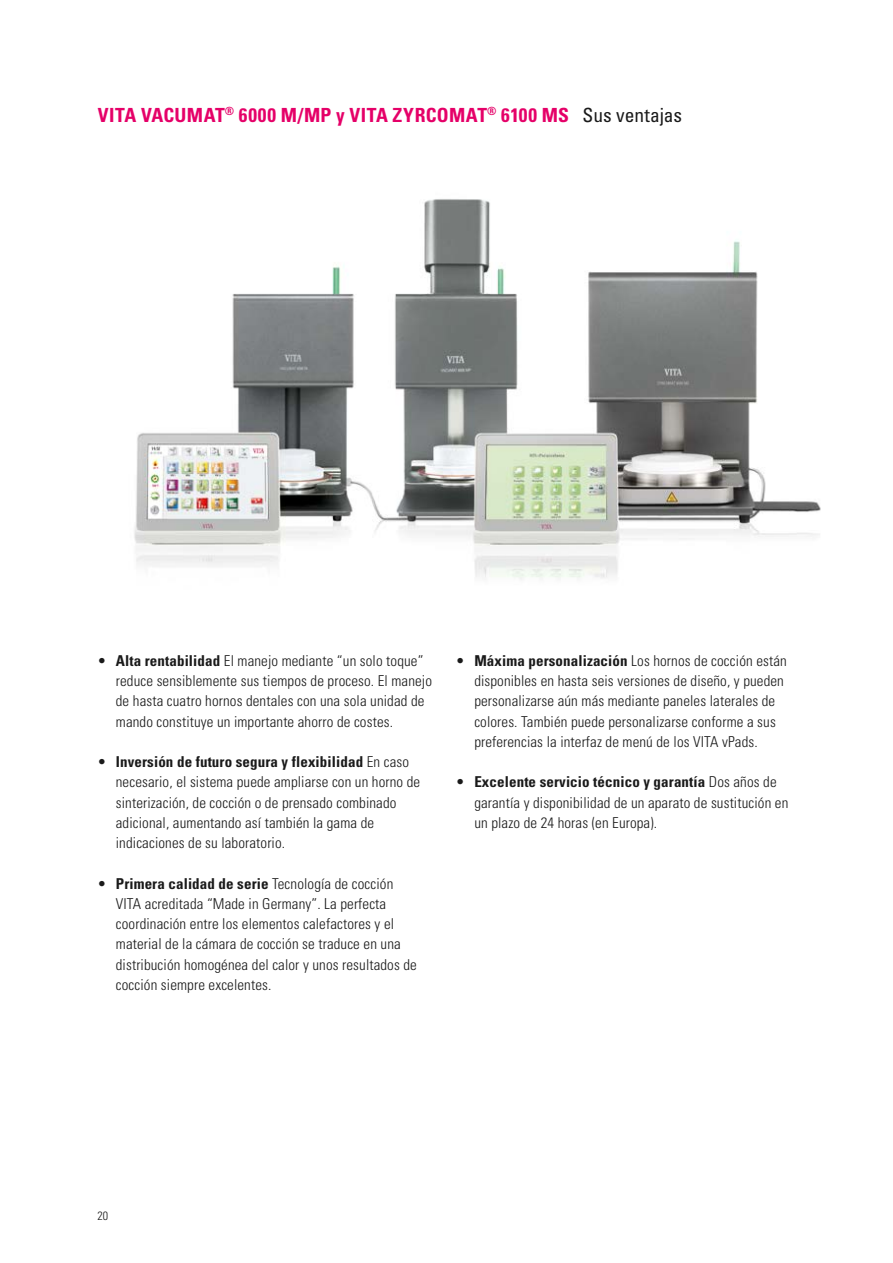
<style>
.page{position:relative;width:893px;height:1263px;background:#fff}
.page>*{position:absolute;margin:0;border:0;box-sizing:border-box;transform-origin:0 0}
.t1{font:700 condensed 19.5px "Univers LT";letter-spacing:.02em;color:#e50068}
.t2{font:condensed 19.5px "Univers LT";letter-spacing:-.005em;color:#1a1a1a}
.t3{font:300 condensed 15px/20.2px "Univers LT";letter-spacing:.01em;color:#1a1a1a}
.t4{font:300 condensed 12px "Univers LT";color:#1a1a1a}
.s1{font-weight:700}
</style>
<div class="page">
<img style="left:134px;top:199px;width:687px;height:381px">
<h1 class="t1" style="left:98px;top:103px;width:473px">VITA VACUMAT<sup>®</sup> 6000 M/MP y VITA ZYRCOMAT<sup>®</sup> 6100 MS</h1>
<h1 class="t2" style="left:583px;top:103px;width:101px">Sus ventajas</h1>
<p class="t3" style="left:116px;top:650px;width:318px;text-indent:-17px"><span class="s1">• Alta rentabilidad</span> El manejo mediante “un solo toque” reduce sensiblemente sus tiempos de proceso. El manejo de hasta cuatro hornos dentales con una sola unidad de mando constituye un importante ahorro de costes.</p>
<p class="t3" style="left:116px;top:752px;width:306px;text-indent:-17px"><span class="s1">• Inversión de futuro segura y flexibilidad</span> En caso necesario, el sistema puede ampliarse con un horno de sinterización, de cocción o de prensado combinado adicional, aumentando así también la gama de indicaciones de su laboratorio.</p>
<p class="t3" style="left:116px;top:873px;width:303px;text-indent:-17px"><span class="s1">• Primera calidad de serie</span> Tecnología de cocción VITA acreditada “Made in Germany”. La perfecta coordinación entre los elementos calefactores y el material de la cámara de cocción se traduce en una distribución homogénea del calor y unos resultados de cocción siempre excelentes.</p>
<p class="t3" style="left:474px;top:650px;width:314px;text-indent:-17px"><span class="s1">• Máxima personalización</span> Los hornos de cocción están disponibles en hasta seis versiones de diseño, y pueden personalizarse aún más mediante paneles laterales de colores. También puede personalizarse conforme a sus preferencias la interfaz de menú de los VITA vPads.</p>
<p class="t3" style="left:474px;top:772px;width:315px;text-indent:-17px"><span class="s1">• Excelente servicio técnico y garantía</span> Dos años de garantía y disponibilidad de un aparato de sustitución en un plazo de 24 horas (en Europa).</p>
<p class="t4" style="left:97px;top:1208px;width:12px">20</p>
</div>
